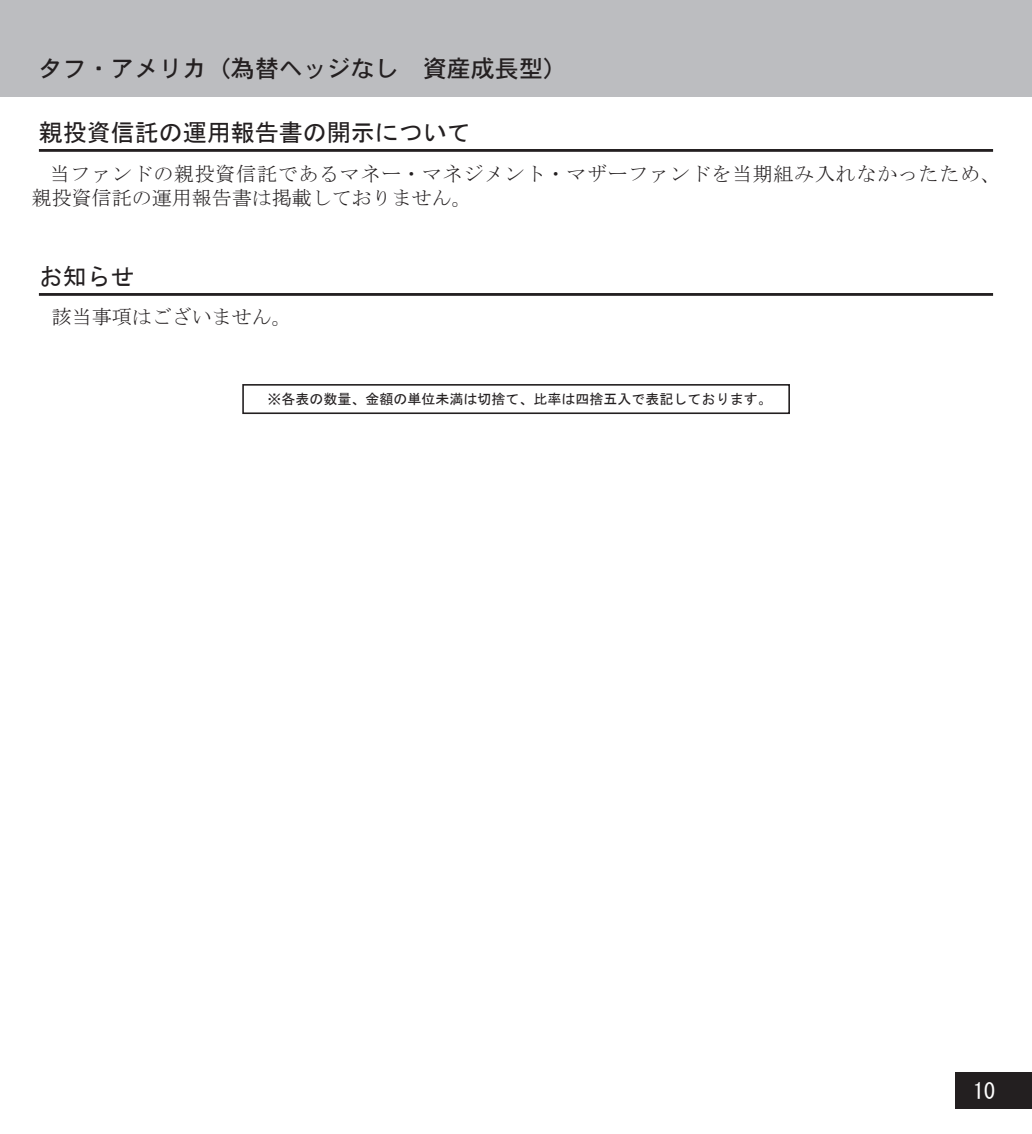
<style>
.page{position:relative;width:1032px;height:1134px;background:#fff}
.page>*{position:absolute;margin:0;border:0;box-sizing:border-box;transform-origin:0 0}
.t1{font:24px "DFHS Gothic W5 WIN RKSJ H";color:#231f20}
.t2{font:24px "MS Gothic";color:#231f20}
.t3{font:22px "MS Gothic";color:#fff}
.t4{font:20px/24px "MS Mincho";letter-spacing:.035em;color:#231f20}
.t5{font:20px "MS Mincho";color:#231f20}
.t6{font:14px "MS Gothic";color:#231f20}
</style>
<div class="page">
<div style="left:0;top:0;width:1032px;height:96px;background:#bcbdc0"></div>
<div style="left:956px;top:1072px;width:76px;height:36px;background:#231f20"></div>
<div style="left:242px;top:384px;width:548px;height:30px;border:2px solid #231f20"></div>
<hr style="left:39px;top:149px;width:954px;height:3px;background:#231f20">
<hr style="left:39px;top:293px;width:954px;height:3px;background:#231f20">
<p class="t1" style="left:39px;top:56px;width:530px">タフ・アメリカ（為替ヘッジなし　資産成長型）</p>
<p class="t2" style="left:39px;top:120px;width:433px">親投資信託の運用報告書の開示について</p>
<p class="t4" style="left:32px;top:162px;width:969px;text-indent:18px">当ファンドの親投資信託であるマネー・マネジメント・マザーファンドを当期組み入れなかったため、親投資信託の運用報告書は掲載しておりません。</p>
<p class="t2" style="left:39px;top:264px;width:98px">お知らせ</p>
<p class="t5" style="left:52px;top:306px;width:241px">該当事項はございません。</p>
<p class="t6" style="left:268px;top:392px;width:505px">※各表の数量、金額の単位未満は切捨て、比率は四捨五入で表記しております。</p>
<p class="t3" style="left:973px;top:1080px;width:23px">10</p>
</div>
